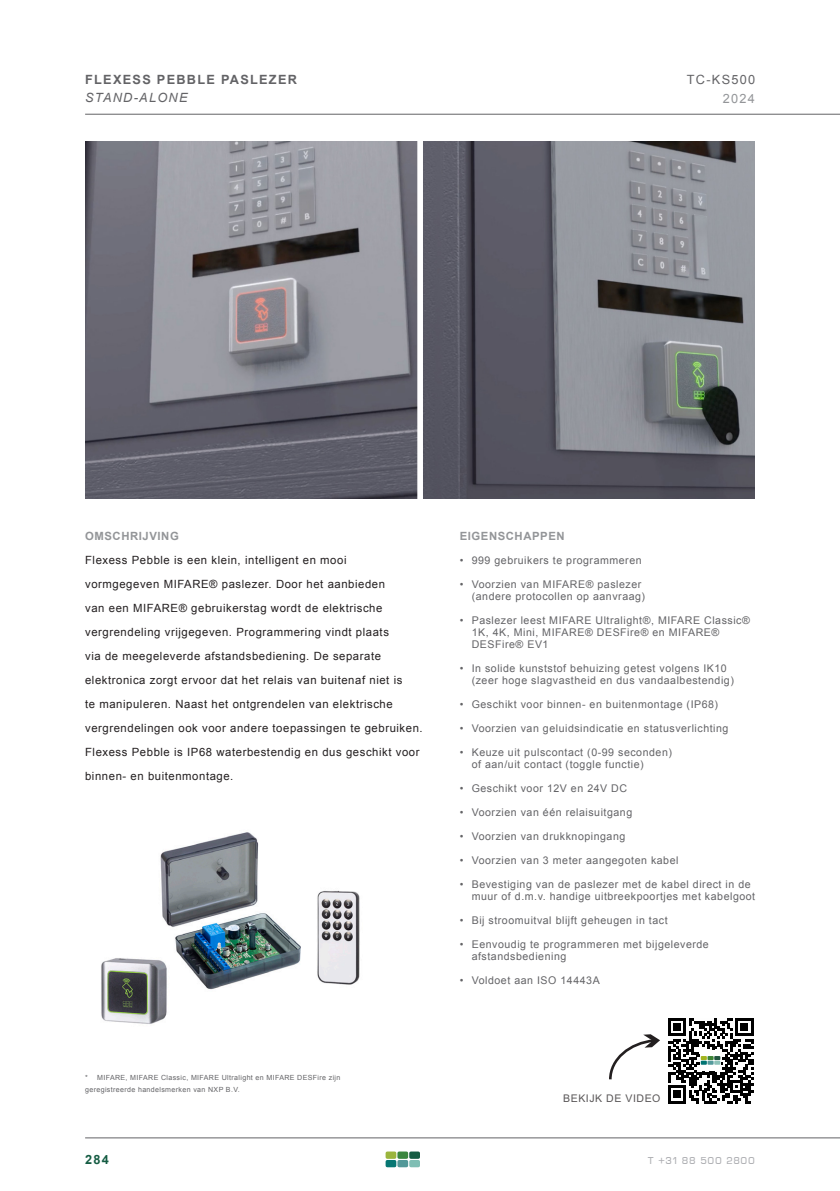
<style>
.page{position:relative;width:840px;height:1191px;background:#fff}
.page>*{position:absolute;margin:0;border:0;box-sizing:border-box;transform-origin:0 0}
.K1{font:700 12.8px "Arial";letter-spacing:.1em;color:#636366}
.K2{font:italic 12.8px "Arial";letter-spacing:.1em;color:#636366}
.K3{font:12.8px "Arial";letter-spacing:.1em;color:#636366}
.t1{font:12.8px "Arial";color:#939598}
.t2{font:700 12.8px "Arial";color:#155c43}
.t3{font:12px "Eurostile DCD";letter-spacing:.05em;color:#adaeb2}
.brood_16{font:11.4px/24px "Arial";letter-spacing:.05em;color:#231f20}
.K_Brood{font:700 11.4px "Arial";letter-spacing:.05em;color:#939598}
.brood_8{font:10.6px/12px "Arial";letter-spacing:.05em;color:#636366}
.t4{font:10.6px "Arial";letter-spacing:.05em;color:#5a5758}
.brood_8-2{font:7px/12px "Arial";letter-spacing:.05em;color:#636366}
</style>
<div class="page">
<hr style="left:85px;top:1137px;width:754px;height:1px;background:#636366">
<svg style="left:385px;top:1151px;width:35px;height:16px"></svg>
<hr style="left:85px;top:114px;width:754px;height:1px;background:#636366">
<svg style="left:609px;top:1034px;width:50px;height:46px"></svg>
<svg style="left:668px;top:1018px;width:85px;height:85px"></svg>
<img style="left:85px;top:141px;width:332px;height:357px">
<img style="left:423px;top:141px;width:331px;height:357px">
<img style="left:101px;top:832px;width:259px;height:192px">
<p class="K1" style="left:85px;top:71px;width:213px">FLEXESS PEBBLE PASLEZER</p>
<p class="K2" style="left:85px;top:89px;width:104px">STAND-ALONE</p>
<p class="K3" style="left:686px;top:71px;width:70px">TC-KS500</p>
<p class="t1" style="left:722px;top:90px;width:34px">2024</p>
<p class="K_Brood" style="left:85px;top:528px;width:95px">OMSCHRIJVING</p>
<p class="brood_16" style="left:85px;top:548px;width:339px">Flexess Pebble is een klein, intelligent en mooi vormgegeven MIFARE® paslezer. Door het aanbieden<br>van een MIFARE® gebruikerstag wordt de elektrische vergrendeling vrijgegeven. Programmering vindt plaats<br>via de meegeleverde afstandsbediening. De separate elektronica zorgt ervoor dat het relais van buitenaf niet is<br>te manipuleren. Naast het ontgrendelen van elektrische vergrendelingen ook voor andere toepassingen te gebruiken.<br>Flexess Pebble is IP68 waterbestendig en dus geschikt voor binnen- en buitenmontage.</p>
<p class="brood_8-2" style="left:85px;top:1072px;width:257px">* MIFARE, MIFARE Classic, MIFARE Ultralight en MIFARE DESFire zijn geregistreerde handelsmerken van NXP B.V.</p>
<p class="K_Brood" style="left:459px;top:528px;width:106px">EIGENSCHAPPEN</p>
<p class="brood_8" style="left:459px;top:554px;width:183px">• 999 gebruikers te programmeren</p>
<p class="brood_8" style="left:459px;top:578px;width:183px">• Voorzien van MIFARE® paslezer</p>
<p class="brood_8" style="left:471px;top:590px;width:175px">(andere protocollen op aanvraag)</p>
<p class="brood_8" style="left:471px;top:614px;width:279px;text-indent:-12px">• Paslezer leest MIFARE Ultralight®, MIFARE Classic®<br>1K, 4K, Mini, MIFARE® DESFire® en MIFARE®<br>DESFire® EV1</p>
<p class="brood_8" style="left:459px;top:662px;width:268px">• In solide kunststof behuizing getest volgens IK10</p>
<p class="brood_8" style="left:471px;top:674px;width:263px">(zeer hoge slagvastheid en dus vandaalbestendig)</p>
<p class="brood_8" style="left:459px;top:698px;width:260px">• Geschikt voor binnen- en buitenmontage (IP68)</p>
<p class="brood_8" style="left:459px;top:722px;width:270px">• Voorzien van geluidsindicatie en statusverlichting</p>
<p class="brood_8" style="left:471px;top:746px;width:202px;text-indent:-12px">• Keuze uit pulscontact (0-99 seconden) of aan/uit contact (toggle functie)</p>
<p class="brood_8" style="left:459px;top:782px;width:169px">• Geschikt voor 12V en 24V DC</p>
<p class="brood_8" style="left:459px;top:806px;width:174px">• Voorzien van één relaisuitgang</p>
<p class="brood_8" style="left:459px;top:830px;width:167px">• Voorzien van drukknopingang</p>
<p class="brood_8" style="left:459px;top:854px;width:220px">• Voorzien van 3 meter aangegoten kabel</p>
<p class="brood_8" style="left:471px;top:878px;width:285px;text-indent:-12px">• Bevestiging van de paslezer met de kabel direct in de muur of d.m.v. handige uitbreekpoortjes met kabelgoot</p>
<p class="brood_8" style="left:459px;top:914px;width:209px">• Bij stroomuitval blijft geheugen in tact</p>
<p class="brood_8" style="left:471px;top:938px;width:238px;text-indent:-12px">• Eenvoudig te programmeren met bijgeleverde afstandsbediening</p>
<p class="brood_8" style="left:459px;top:974px;width:141px">• Voldoet aan ISO 14443A</p>
<p class="t4" style="left:563px;top:1091px;width:99px">BEKIJK DE VIDEO</p>
<p class="t2" style="left:85px;top:1151px;width:25px">284</p>
<p class="t3" style="left:647px;top:1153px;width:108px">t +31 88 500 2800</p>
</div>
